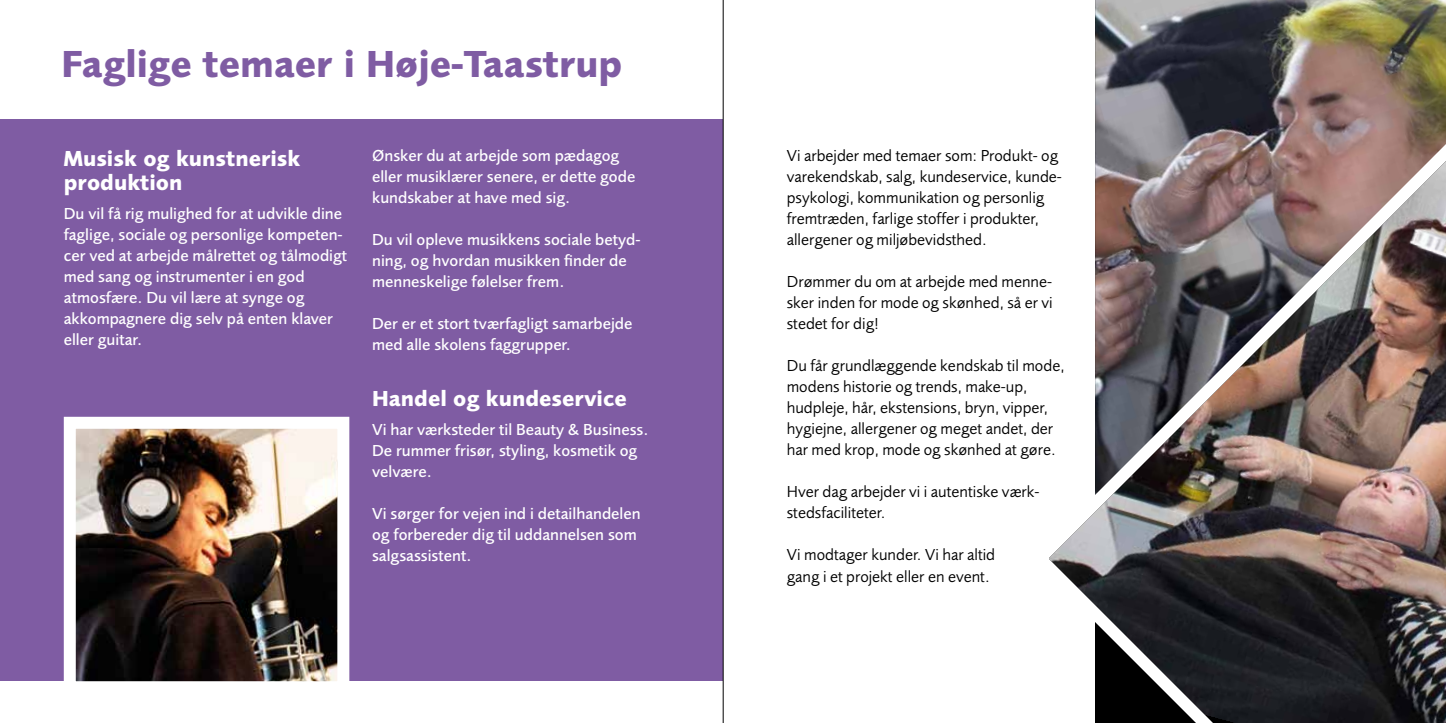
<style>
.page{position:relative;width:1446px;height:723px;background:#fff}
.page>*{position:absolute;margin:0;border:0;box-sizing:border-box;transform-origin:0 0}
.t1{font:700 39px "Foundry Sans";color:#7f5ca3}
.t2{font:700 22.5px/24px "Foundry Sans";color:#fff}
.t3{font:500 16.5px/21px "Foundry Sans";color:#fff}
.t4{font:16.5px/21px "Foundry Sans";color:#000}
</style>
<div class="page">
<div style="left:0;top:119px;width:723px;height:561px;background:#7f5ca3"></div>
<img style="left:1095px;top:0;width:351px;height:54px">
<img style="left:1049px;top:54px;width:397px;height:669px">
<img style="left:58px;top:416px;width:297px;height:266px">
<hr style="left:723px;top:0;width:1px;height:723px;background:#000">
<h1 class="t1" style="left:62px;top:41px;width:562px">Faglige temaer i Høje-Taastrup</h1>
<h2 class="t2" style="left:64px;top:146px;width:238px">Musisk og kunstnerisk produktion</h2>
<p class="t3" style="left:64px;top:203px;width:285px">Du vil få rig mulighed for at udvikle dine faglige, sociale og personlige kompeten&shy;cer ved at arbejde målrettet og tålmodigt med sang og instrumenter i en god atmosfære. Du vil lære at synge og akkompagnere dig selv på enten klaver eller guitar.</p>
<p class="t3" style="left:372px;top:145px;width:265px">Ønsker du at arbejde som pædagog eller musiklærer senere, er dette gode kundskaber at have med sig.</p>
<p class="t3" style="left:372px;top:229px;width:270px">Du vil opleve musikkens sociale betyd&shy;ning, og hvordan musikken finder de menneskelige følelser frem.</p>
<p class="t3" style="left:372px;top:313px;width:262px">Der er et stort tværfagligt samarbejde med alle skolens faggrupper.</p>
<h2 class="t2" style="left:372px;top:386px;width:256px">Handel og kundeservice</h2>
<p class="t3" style="left:372px;top:419px;width:278px">Vi har værksteder til Beauty &amp; Business.<br>De rummer frisør, styling, kosmetik og velvære.</p>
<p class="t3" style="left:372px;top:503px;width:270px">Vi sørger for vejen ind i detailhandelen og forbereder dig til uddannelsen som salgsassistent.</p>
<p class="t4" style="left:787px;top:145px;width:277px">Vi arbejder med temaer som: Produkt- og varekendskab, salg, kundeservice, kunde&shy;psykologi, kommunikation og personlig fremtræden, farlige stoffer i produkter, allergener og miljøbevidsthed.</p>
<p class="t4" style="left:787px;top:271px;width:267px;text-align:justify">Drømmer du om at arbejde med menne&shy;sker inden for mode og skønhed, så er vi stedet for dig!</p>
<p class="t4" style="left:787px;top:355px;width:279px">Du får grundlæggende kendskab til mode, modens historie og trends, make-up, hudpleje, hår, ekstensions, bryn, vipper, hygiejne, allergener og meget andet, der har med krop, mode og skønhed at gøre.</p>
<p class="t4" style="left:787px;top:481px;width:254px">Hver dag arbejder vi i autentiske værk&shy;stedsfaciliteter.</p>
<p class="t4" style="left:787px;top:544px;width:210px">Vi modtager kunder. Vi har altid gang i et projekt eller en event.</p>
</div>
